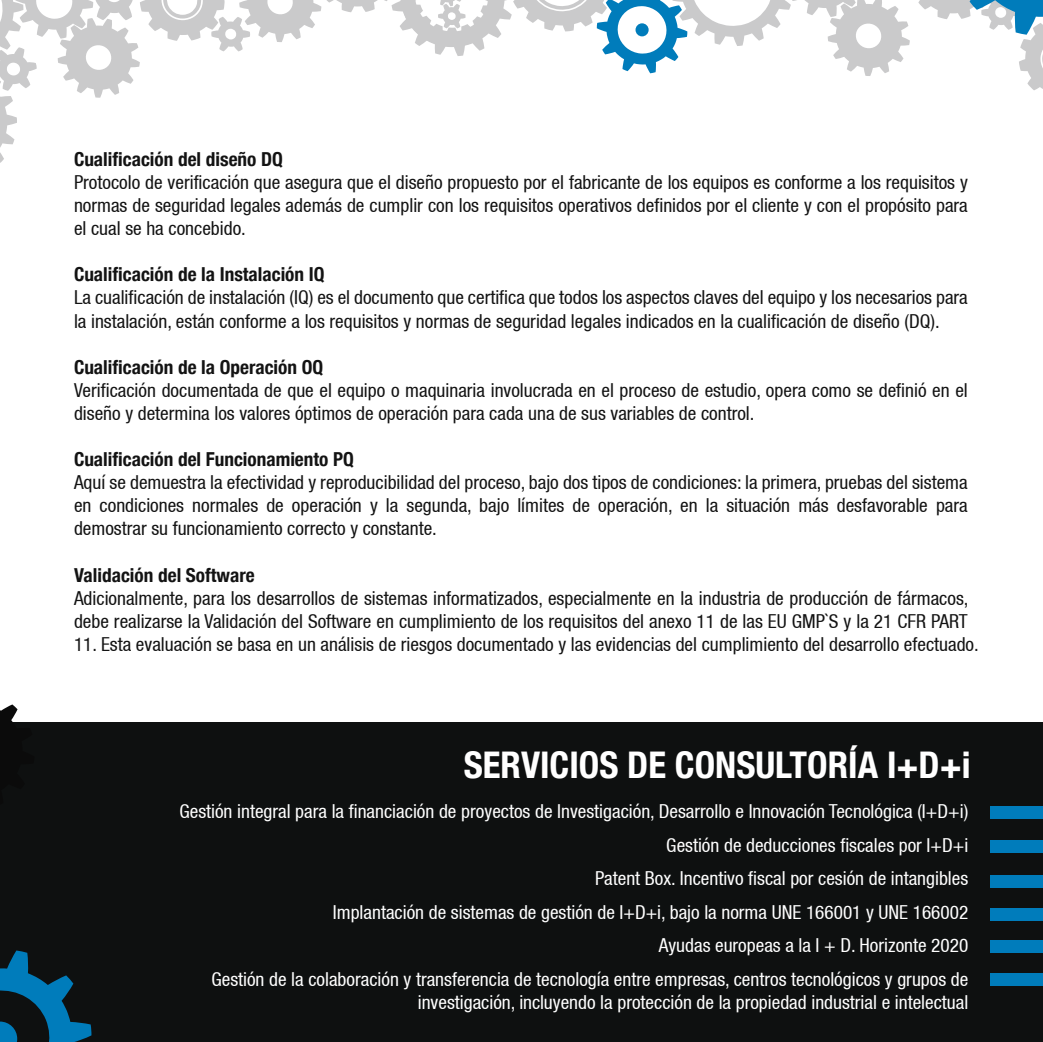
<style>
.page{position:relative;width:1043px;height:1042px;background:#fff}
.page>*{position:absolute;margin:0;border:0;box-sizing:border-box;transform-origin:0 0}
.t1{font:700 condensed 36.75px "Helvetica 77";color:#fff}
.t2{font:condensed 19.25px/23.1px "Helvetica 57";color:#131313}
.t3{font:condensed 19.25px/33.6px "Helvetica 57";color:#fff;text-align:right}
.t4{font:700 condensed 19.25px "Helvetica 77";color:#131313}
</style>
<div class="page">
<div style="left:0;top:723px;width:1042px;height:319px;background:#0e1010"></div>
<svg style="left:0;top:704px;width:35px;height:19px"></svg>
<svg style="left:0;top:950px;width:91px;height:92px"></svg>
<div style="left:989px;top:806px;width:53px;height:13px;background:#007cbb"></div>
<div style="left:989px;top:841px;width:53px;height:12px;background:#007cbb"></div>
<div style="left:989px;top:908px;width:53px;height:12px;background:#007cbb"></div>
<div style="left:989px;top:940px;width:53px;height:13px;background:#007cbb"></div>
<div style="left:989px;top:973px;width:53px;height:12px;background:#007cbb"></div>
<div style="left:989px;top:875px;width:53px;height:12px;background:#007cbb"></div>
<svg style="left:0;top:0;width:1042px;height:163px"></svg>
<p class="t4" style="left:74px;top:147px;width:210px">Cualificación del diseño DQ</p>
<p class="t2" style="left:74px;top:170px;width:895px;text-align:justify">Protocolo de verificación que asegura que el diseño propuesto por el fabricante de los equipos es conforme a los requisitos y normas de seguridad legales además de cumplir con los requisitos operativos definidos por el cliente y con el propósito para el cual se ha concebido.</p>
<p class="t4" style="left:74px;top:263px;width:252px">Cualificación de la Instalación IQ</p>
<p class="t2" style="left:74px;top:286px;width:895px">La cualificación de instalación (IQ) es el documento que certifica que todos los aspectos claves del equipo y los necesarios para la instalación, están conforme a los requisitos y normas de seguridad legales indicados en la cualificación de diseño (DQ).</p>
<p class="t4" style="left:74px;top:355px;width:250px">Cualificación de la Operación OQ</p>
<p class="t2" style="left:74px;top:378px;width:895px">Verificación documentada de que el equipo o maquinaria involucrada en el proceso de estudio, opera como se definió en el diseño y determina los valores óptimos de operación para cada una de sus variables de control.</p>
<p class="t4" style="left:74px;top:448px;width:281px">Cualificación del Funcionamiento PQ</p>
<p class="t2" style="left:74px;top:471px;width:894px;text-align:justify">Aquí se demuestra la efectividad y reproducibilidad del proceso, bajo dos tipos de condiciones: la primera, pruebas del sistema en condiciones normales de operación y la segunda, bajo límites de operación, en la situación más desfavorable para demostrar su funcionamiento correcto y constante.</p>
<p class="t4" style="left:74px;top:563px;width:182px">Validación del Software</p>
<p class="t2" style="left:74px;top:586px;width:895px">Adicionalmente, para los desarrollos de sistemas informatizados, especialmente en la industria de producción de fármacos, debe realizarse la Validación del Software en cumplimiento de los requisitos del anexo 11 de las EU GMP`S y la 21 CFR PART</p>
<p class="t2" style="left:74px;top:632px;width:906px">11. Esta evaluación se basa en un análisis de riesgos documentado y las evidencias del cumplimiento del desarrollo efectuado.</p>
<h1 class="t1" style="left:463px;top:743px;width:508px">SERVICIOS DE CONSULTORÍA I+D+i</h1>
<p class="t3" style="left:179px;top:794px;width:790px">Gestión integral para la financiación de proyectos de Investigación, Desarrollo e Innovación Tecnológica (I+D+i)<br>Gestión de deducciones fiscales por I+D+i<br>Patent Box. Incentivo fiscal por cesión de intangibles<br>Implantación de sistemas de gestión de I+D+i, bajo la norma UNE 166001 y UNE 166002<br>Ayudas europeas a la I + D. Horizonte 2020<br>Gestión de la colaboración y transferencia de tecnología entre empresas, centros tecnológicos y grupos de</p>
<p class="t3" style="left:417px;top:985px;width:552px">investigación, incluyendo la protección de la propiedad industrial e intelectual</p>
</div>
